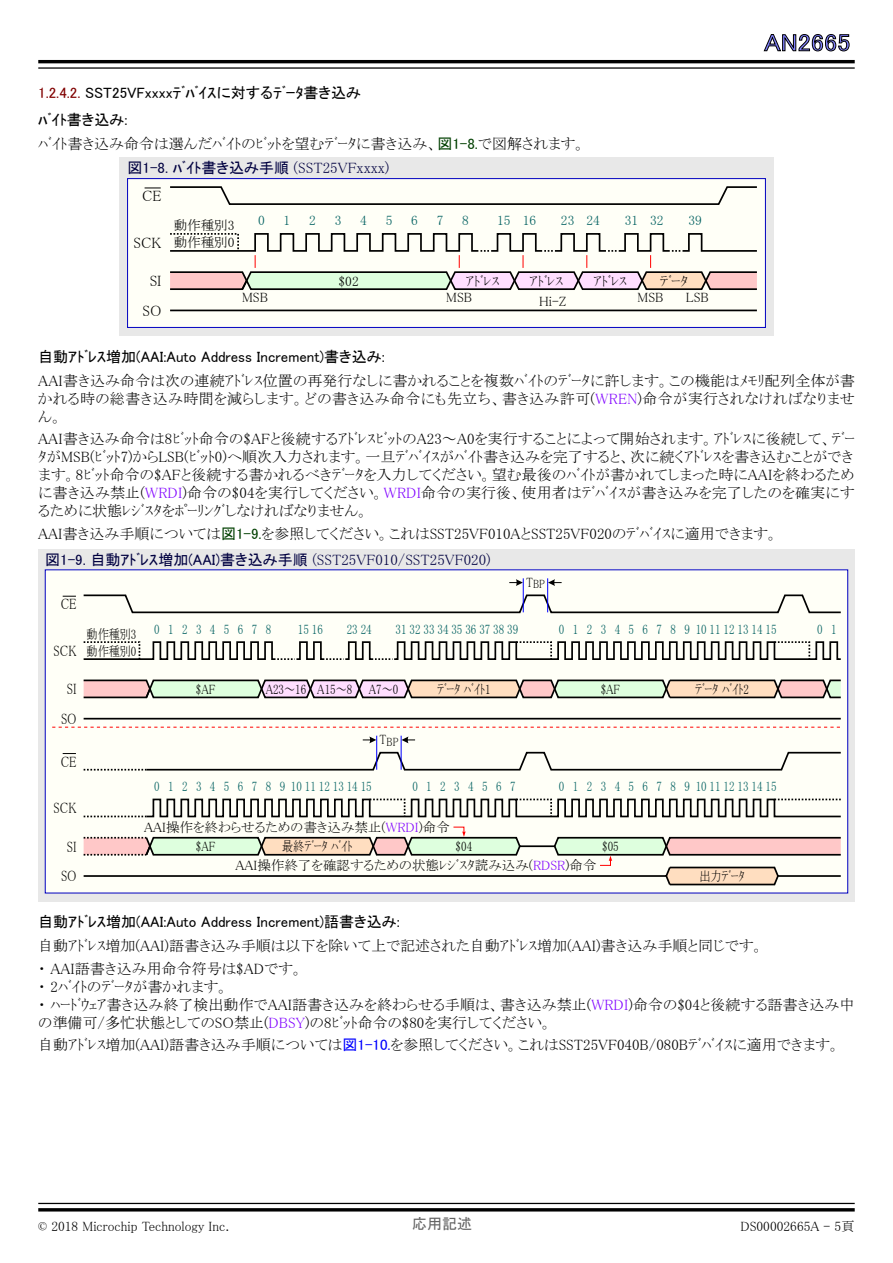
<style>
.page{position:relative;width:893px;height:1263px;background:#fff}
.page>*{position:absolute;margin:0;border:0;box-sizing:border-box;transform-origin:0 0}
.t1{font:24px "MS P Gothic";color:#8080ff;scale:1.1 1}
.t2{font:15px/18px "MS P Mincho";color:#000;text-align:justify}
.t3{font:15px/27px "MS P Gothic";color:#000}
.t4{font:15px "MS P Gothic";color:#000040}
.t5{font:15px/29.7px "MS P Mincho";color:#000;text-align:center;scale:.82 1}
.t6{font:15px "MS P Gothic";color:#646464}
.t7{font:13.5px/16.4px "MS P Mincho";color:#000}
.t8{font:13.5px "MS P Mincho";color:#006060;scale:.82 1}
.t9{font:13.5px/17px "MS P Mincho";color:#000;scale:.82 1}
.t10{font:13.5px "MS P Mincho";letter-spacing:.76em;color:#006060;scale:.82 1}
.t11{font:13.5px "MS P Mincho";color:#006060}
.t12{font:12px "MS P Mincho";color:#000;scale:.82 1}
.s1{color:#800000}
.s2{font-family:"MS P Gothic";color:#004000}
.s3{font-family:"MS P Mincho"}
.s4{color:#8000ff}
.s5{font-size:13.5px}
.s6{font-family:"MS P Gothic";color:#00f}
</style>
<div class="page">
<svg style="left:764px;top:34px;width:85px;height:17px"></svg>
<hr style="left:38px;top:60px;width:817px;height:3px;background:#000">
<hr style="left:38px;top:67px;width:817px;height:2px;background:#000">
<hr style="left:38px;top:1203px;width:817px;height:1px;background:#000">
<hr style="left:38px;top:1208px;width:817px;height:3px;background:#000">
<div style="left:119px;top:157px;width:655px;height:179px;background:#e8e8e8"></div>
<div style="left:128px;top:179px;width:637px;height:148px;background:#fffff7"></div>
<div style="left:127px;top:178px;width:639px;height:150px;border:1px solid #0000c0"></div>
<svg style="left:170px;top:186px;width:587px;height:19px"></svg>
<hr style="left:170px;top:310px;width:587px;height:1px;background:#000">
<svg style="left:145px;top:188px;width:16px;height:1px"></svg>
<svg style="left:170px;top:233px;width:587px;height:57px"></svg>
<div style="left:38px;top:549px;width:817px;height:352px;background:#e8e8e8"></div>
<div style="left:45px;top:570px;width:803px;height:323px;background:#fffff7"></div>
<svg style="left:83px;top:594px;width:758px;height:20px"></svg>
<hr style="left:84px;top:718px;width:757px;height:1px;background:#000">
<svg style="left:63px;top:596px;width:13px;height:1px"></svg>
<svg style="left:83px;top:641px;width:758px;height:19px"></svg>
<svg style="left:83px;top:679px;width:758px;height:20px;background:#c6bab0"></svg>
<svg style="left:509px;top:579px;width:14px;height:7px"></svg>
<hr style="left:523px;top:578px;width:1px;height:34px;background:#00f">
<hr style="left:547px;top:578px;width:1px;height:34px;background:#00f">
<svg style="left:548px;top:579px;width:14px;height:7px"></svg>
<svg style="left:84px;top:751px;width:757px;height:20px"></svg>
<svg style="left:63px;top:753px;width:13px;height:1px"></svg>
<svg style="left:363px;top:736px;width:13px;height:7px"></svg>
<hr style="left:376px;top:736px;width:1px;height:34px;background:#00f">
<hr style="left:401px;top:736px;width:1px;height:34px;background:#00f">
<svg style="left:401px;top:736px;width:14px;height:7px"></svg>
<svg style="left:84px;top:798px;width:757px;height:20px"></svg>
<svg style="left:83px;top:826px;width:758px;height:60px"></svg>
<svg style="left:52px;top:727px;width:788px;height:1px"></svg>
<p class="t3" style="left:38px;top:79px;width:324px"><span class="s1">1.2.4.2.</span> SST25VFxxxxﾃﾞﾊﾞｲｽに対するﾃﾞｰﾀ書き込みﾊﾞｲﾄ書き込み:</p>
<p class="t2" style="left:38px;top:135px;width:549px">ﾊﾞｲﾄ書き込み命令は選んだﾊﾞｲﾄのﾋﾞｯﾄを望むﾃﾞｰﾀに書き込み、<span class="s2">図1-8.</span>で図解されます。</p>
<p class="t4" style="left:128px;top:160px;width:263px">図1-8. ﾊﾞｲﾄ書き込み手順 <span class="s3">(SST25VFxxxx)</span></p>
<p class="t2" style="left:142px;top:187px;width:21px">CE</p>
<p class="t2" style="left:134px;top:233px;width:30px">SCK</p>
<p class="t2" style="left:143px;top:266px;width:21px;line-height:29.7px;text-align:center">SI<br>SO</p>
<p class="t11" style="left:586px;top:214px;width:15px">24</p>
<p class="t11" style="left:625px;top:214px;width:41px">31 32</p>
<p class="t11" style="left:688px;top:214px;width:15px">39</p>
<p class="t11" style="left:258px;top:214px;width:8px">0</p>
<p class="t11" style="left:284px;top:214px;width:8px">1</p>
<p class="t11" style="left:309px;top:214px;width:8px">2</p>
<p class="t11" style="left:335px;top:214px;width:8px">3</p>
<p class="t11" style="left:360px;top:214px;width:8px">4</p>
<p class="t11" style="left:386px;top:214px;width:8px">5</p>
<p class="t11" style="left:411px;top:214px;width:8px">6</p>
<p class="t11" style="left:437px;top:214px;width:8px">7</p>
<p class="t11" style="left:462px;top:214px;width:8px">8</p>
<p class="t11" style="left:497px;top:214px;width:41px">15 16</p>
<p class="t11" style="left:561px;top:214px;width:15px">23</p>
<p class="t7" style="left:174px;top:217px;width:62px;line-height:17px">動作種別3動作種別0</p>
<p class="t7" style="left:638px;top:272px;width:52px;text-indent:22px">ﾃﾞｰﾀ<br>MSB</p>
<p class="t7" style="left:339px;top:272px;width:22px">$02</p>
<p class="t7" style="left:466px;top:272px;width:35px">ｱﾄﾞﾚｽ</p>
<p class="t7" style="left:530px;top:272px;width:35px">ｱﾄﾞﾚｽ</p>
<p class="t7" style="left:593px;top:272px;width:35px">ｱﾄﾞﾚｽ</p>
<p class="t7" style="left:686px;top:289px;width:25px">LSB</p>
<p class="t7" style="left:242px;top:289px;width:28px">MSB</p>
<p class="t7" style="left:446px;top:289px;width:28px">MSB</p>
<p class="t7" style="left:539px;top:293px;width:29px">Hi-Z</p>
<h1 class="t1" style="left:764px;top:30px;width:80px">AN2665</h1>
<p class="t3" style="left:38px;top:343px;width:348px">自動ｱﾄﾞﾚｽ増加(AAI:Auto Address Increment)書き込み:</p>
<p class="t2" style="left:38px;top:371px;width:818px">AAI書き込み命令は次の連続ｱﾄﾞﾚｽ位置の再発行なしに書かれることを複数ﾊﾞｲﾄのﾃﾞｰﾀに許します。この機能はﾒﾓﾘ配列全体が書かれる時の総書き込み時間を減らします。どの書き込み命令にも先立ち、書き込み許可(<span class="s4">WREN</span>)命令が実行されなければなりません。</p>
<p class="t2" style="left:38px;top:430px;width:818px">AAI書き込み命令は8ﾋﾞｯﾄ命令の$AFと後続するｱﾄﾞﾚｽﾋﾞｯﾄのA23～A0を実行することによって開始されます。ｱﾄﾞﾚｽに後続して、ﾃﾞｰﾀがMSB(ﾋﾞｯﾄ7)からLSB(ﾋﾞｯﾄ0)へ順次入力されます。一旦ﾃﾞﾊﾞｲｽがﾊﾞｲﾄ書き込みを完了すると、次に続くｱﾄﾞﾚｽを書き込むことができます。8ﾋﾞｯﾄ命令の$AFと後続する書かれるべきﾃﾞｰﾀを入力してください。望む最後のﾊﾞｲﾄが書かれてしまった時にAAIを終わるために書き込み禁止(<span class="s4">WRDI</span>)命令の$04を実行してください。<span class="s4">WRDI</span>命令の実行後、使用者はﾃﾞﾊﾞｲｽが書き込みを完了したのを確実にするために状態ﾚｼﾞｽﾀをﾎﾟｰﾘﾝｸﾞしなければなりません。</p>
<p class="t2" style="left:38px;top:524px;width:741px">AAI書き込み手順については<span class="s2">図1-9.</span>を参照してください。これはSST25VF010AとSST25VF020のﾃﾞﾊﾞｲｽに適用できます。</p>
<p class="t4" style="left:45px;top:552px;width:447px">図1-9. 自動ｱﾄﾞﾚｽ増加(AAI)書き込み手順 <span class="s3">(SST25VF010/SST25VF020)</span></p>
<p class="t5" style="left:61px;top:589px;width:21px">CE</p>
<p class="t5" style="left:54px;top:636px;width:30px">SCK</p>
<p class="t5" style="left:61px;top:674px;width:21px">SI<br>SO</p>
<p class="t12" style="left:526px;top:578px;width:24px"><span class="s5">T</span>BP</p>
<p class="t9" style="left:87px;top:625px;width:62px">動作種別3動作種別0</p>
<p class="t8" style="left:559px;top:622px;width:267px">0 1 2 3 4 5 6 7 8 9 101112131415</p>
<p class="t8" style="left:817px;top:622px;width:25px">0 1</p>
<p class="t9" style="left:601px;top:680px;width:25px">$AF</p>
<p class="t9" style="left:695px;top:680px;width:67px">ﾃﾞｰﾀ ﾊﾞｲﾄ2</p>
<p class="t10" style="left:154px;top:622px;width:144px">012345678</p>
<p class="t8" style="left:298px;top:622px;width:32px">15 16</p>
<p class="t8" style="left:347px;top:622px;width:32px">23 24</p>
<p class="t8" style="left:396px;top:622px;width:151px">31 32 33 34 35 36 37 38 39</p>
<p class="t9" style="left:437px;top:680px;width:67px">ﾃﾞｰﾀ ﾊﾞｲﾄ1</p>
<p class="t9" style="left:196px;top:680px;width:25px">$AF</p>
<p class="t9" style="left:266px;top:680px;width:163px">A23～16 A15～8 A7～0</p>
<p class="t5" style="left:61px;top:746px;width:21px">CE</p>
<p class="t5" style="left:54px;top:793px;width:30px">SCK</p>
<p class="t5" style="left:61px;top:831px;width:21px">SI<br>SO</p>
<p class="t12" style="left:380px;top:735px;width:24px"><span class="s5">T</span>BP</p>
<p class="t10" style="left:154px;top:779px;width:144px">012345678</p>
<p class="t8" style="left:280px;top:779px;width:114px">9 10 11 12 13 14 15</p>
<p class="t8" style="left:412px;top:779px;width:8px">0</p>
<p class="t10" style="left:426px;top:779px;width:110px">1234567</p>
<p class="t8" style="left:559px;top:779px;width:267px">0 1 2 3 4 5 6 7 8 9 101112131415</p>
<p class="t7" style="left:144px;top:819px;width:307px">AAI操作を終わらせるための書き込み禁止(<span class="s4">WRDI</span>)命令</p>
<p class="t9" style="left:196px;top:838px;width:25px">$AF</p>
<p class="t9" style="left:282px;top:838px;width:87px">最終ﾃﾞｰﾀ ﾊﾞｲﾄ</p>
<p class="t9" style="left:456px;top:838px;width:22px">$04</p>
<p class="t9" style="left:602px;top:838px;width:22px">$05</p>
<p class="t7" style="left:236px;top:857px;width:362px">AAI操作終了を確認するための状態ﾚｼﾞｽﾀ読み込み(<span class="s4">RDSR</span>)命令</p>
<p class="t9" style="left:699px;top:867px;width:57px">出力ﾃﾞｰﾀ</p>
<p class="t3" style="left:38px;top:908px;width:363px">自動ｱﾄﾞﾚｽ増加(AAI:Auto Address Increment)語書き込み:</p>
<p class="t2" style="left:38px;top:934px;width:727px;line-height:22.5px">自動ｱﾄﾞﾚｽ増加(AAI)語書き込み手順は以下を除いて上で記述された自動ｱﾄﾞﾚｽ増加(AAI)書き込み手順と同じです。・ AAI語書き込み用命令符号は$ADです。</p>
<p class="t2" style="left:38px;top:977px;width:818px;text-align:left">・ 2ﾊﾞｲﾄのﾃﾞｰﾀが書かれます。<br>・ ﾊｰﾄﾞｳｪｱ書き込み終了検出動作でAAI語書き込みを終わらせる手順は、書き込み禁止(<span class="s4">WRDI</span>)命令の$04と後続する語書き込み中の準備可/多忙状態としてのSO禁止(<span class="s4">DBSY</span>)の8ﾋﾞｯﾄ命令の$80を実行してください。</p>
<p class="t2" style="left:38px;top:1036px;width:803px">自動ｱﾄﾞﾚｽ増加(AAI)語書き込み手順については<span class="s6">図1-10.</span>を参照してください。これはSST25VF040B/080Bﾃﾞﾊﾞｲｽに適用できます。</p>
<p class="t7" style="left:38px;top:1217px;width:193px">© 2018 Microchip Technology Inc.</p>
<p class="t6" style="left:412px;top:1216px;width:61px">応用記述</p>
<p class="t7" style="left:740px;top:1217px;width:116px">DS00002665A - 5頁</p>
</div>
